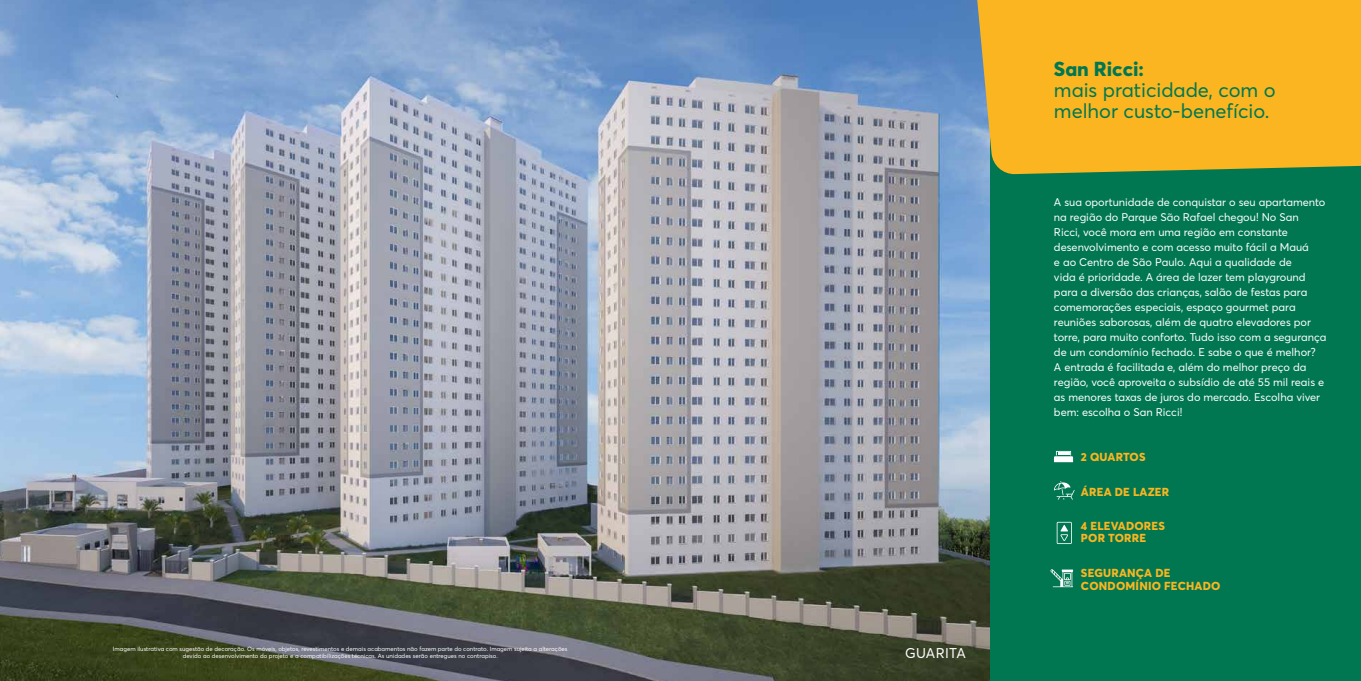
<style>
.page{position:relative;width:1361px;height:681px;background:#fff}
.page>*{position:absolute;margin:0;border:0;box-sizing:border-box;transform-origin:0 0}
.t1{font:20px/21px "Averta Std";color:#007751}
.t2{font:800 20px "Averta Std";color:#007751}
.t3{font:14px "Averta Std";letter-spacing:.025em;color:#fff}
.t4{font:800 11.5px/12.3px "Averta Std";letter-spacing:.02em;color:#fab521}
.t5{font:11px/15px "Averta Std";color:#fff}
.t6{font:6px/7.2px "Averta Std";color:#fff;text-align:center}
</style>
<div class="page">
<div style="left:989px;top:174px;width:372px;height:506px;background:#007751"></div>
<img style="left:0;top:0;width:989px;height:680px">
<div style="left:974px;top:0;width:387px;height:174px;background:#fab521"></div>
<svg style="left:1054px;top:450px;width:19px;height:12px"></svg>
<svg style="left:1054px;top:481px;width:20px;height:18px"></svg>
<svg style="left:1056px;top:521px;width:16px;height:22px"></svg>
<svg style="left:1050px;top:569px;width:23px;height:18px"></svg>
<p class="t6" style="left:113px;top:644px;width:456px">Imagem ilustrativa com sugestão de decoração. Os móveis, objetos, revestimentos e demais acabamentos não fazem parte do contrato. Imagem sujeita a alterações devido ao desenvolvimento do projeto e a compatibilizações técnicas. As unidades serão entregues no contrapiso.</p>
<p class="t3" style="left:905px;top:642px;width:62px">GUARITA</p>
<h1 class="t2" style="left:1054px;top:55px;width:92px">San Ricci:</h1>
<h1 class="t1" style="left:1054px;top:79px;width:223px">mais praticidade, com o melhor custo-benefício.</h1>
<p class="t5" style="left:1054px;top:194px;width:274px">A sua oportunidade de conquistar o seu apartamento na região do Parque São Rafael chegou! No San Ricci, você mora em uma região em constante desenvolvimento e com acesso muito fácil a Mauá<br>e ao Centro de São Paulo. Aqui a qualidade de<br>vida é prioridade. A área de lazer tem playground para a diversão das crianças, salão de festas para comemorações especiais, espaço gourmet para reuniões saborosas, além de quatro elevadores por torre, para muito conforto. Tudo isso com a segurança de um condomínio fechado. E sabe o que é melhor?<br>A entrada é facilitada e, além do melhor preço da região, você aproveita o subsídio de até 55 mil reais e as menores taxas de juros do mercado. Escolha viver bem: escolha o San Ricci!</p>
<p class="t4" style="left:1081px;top:450px;width:66px">2 QUARTOS</p>
<p class="t4" style="left:1081px;top:485px;width:90px">ÁREA DE LAZER</p>
<p class="t4" style="left:1081px;top:518px;width:86px">4 ELEVADORES<br>POR TORRE</p>
<p class="t4" style="left:1081px;top:566px;width:141px">SEGURANÇA DE<br>CONDOMÍNIO FECHADO</p>
</div>
